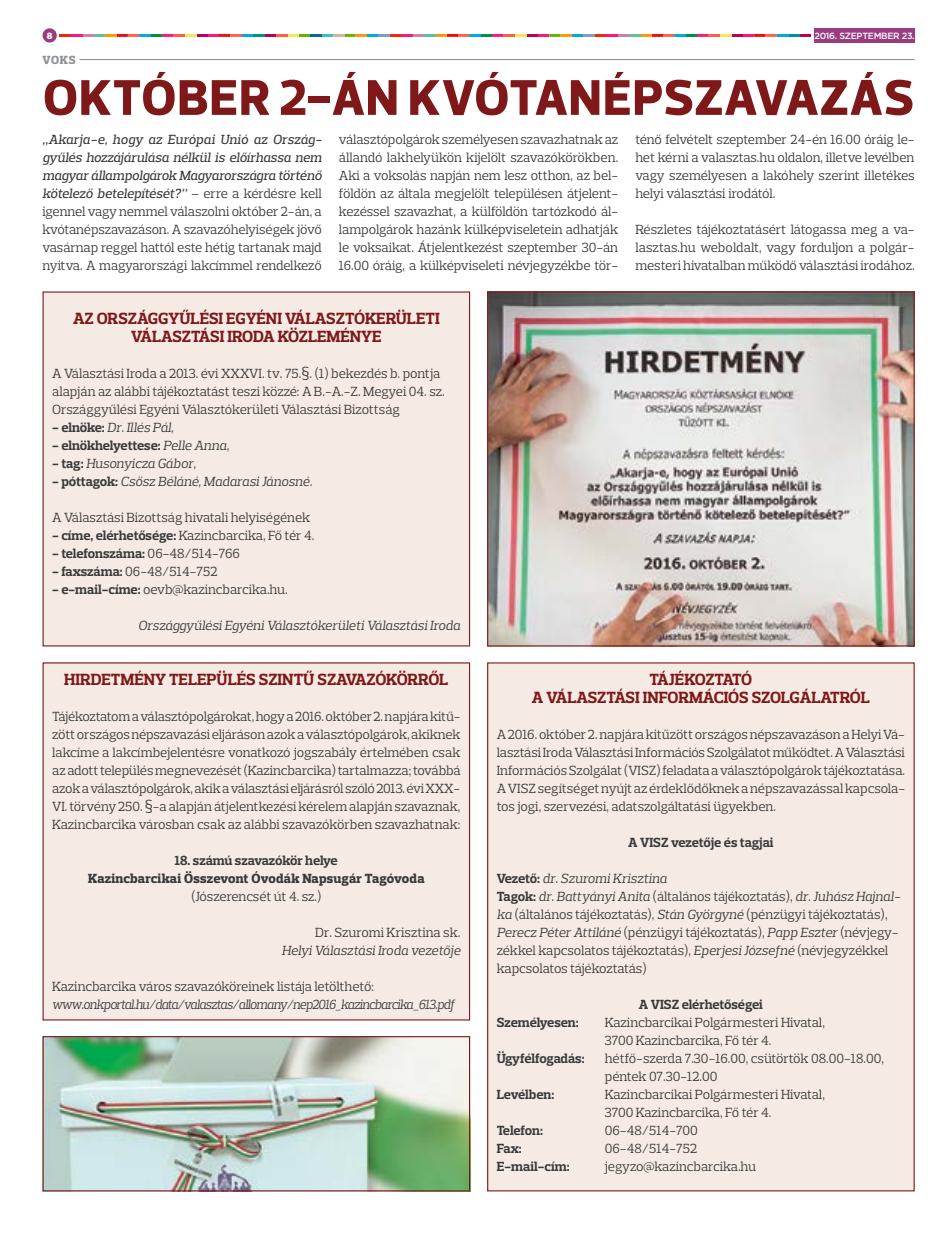
<style>
.page{position:relative;width:936px;height:1234px;background:#fff}
.page>*{position:absolute;margin:0;border:0;box-sizing:border-box;transform-origin:0 0}
.t1{font:800 51px "Prelo";letter-spacing:.015em;color:#7e1819}
.t2{font:700 16.5px/18px "Prelo Slab";color:#7e1819;text-align:center}
.t3{font:13.5px/18px "Prelo Slab";letter-spacing:-.005em;color:#383a3b;text-align:justify}
.t4{font:700 13.5px "Prelo Slab";letter-spacing:-.01em;color:#383a3b}
.t5{font:italic 13.5px "Prelo Slab";letter-spacing:-.02em;color:#383a3b}
.t6{font:italic 13.5px "Prelo Slab";color:#383a3b}
.t7{font:italic 13.5px "Prelo Slab";letter-spacing:-.05em;color:#383a3b;scale:.95 1}
.t8{font:800 13.5px "Prelo Slab";letter-spacing:.01em;color:#383a3b}
.t9{font:800 12px "Prelo Slab";color:#8e9196}
.t10{font:500 9px "Gotham";letter-spacing:-.03em;color:#fff}
.t11{font:900 9px "Gotham";color:#fff}
.s1{font-weight:500;font-style:italic}
.s2{font-weight:700;font-style:normal}
.s3{font-weight:400;font-style:italic}
.s4{font-weight:400}
.s5{font-weight:700}
.s6{font-style:italic}
</style>
<div class="page">
<svg style="left:60px;top:34px;width:751px;height:3px;background:#ad6f68"></svg>
<div style="left:43px;top:28px;width:14px;height:15px;background:#9b3c81;border-radius:50%"></div>
<div style="left:814px;top:28px;width:100px;height:15px;background:#9b3c81"></div>
<div style="left:43px;top:292px;width:426px;height:353px;background:#f6ebe4"></div>
<div style="left:487px;top:662px;width:427px;height:528px;background:#f6ebe4"></div>
<div style="left:43px;top:662px;width:426px;height:357px;background:#f6ebe4"></div>
<hr style="left:43px;top:59px;width:871px;height:1px;background:#8e9196">
<div style="left:43px;top:56px;width:36px;height:6px;background:#fff"></div>
<img style="left:45px;top:1037px;width:423px;height:152px">
<div style="left:43px;top:1035px;width:427px;height:156px;border:1px solid #7e1819"></div>
<img style="left:489px;top:293px;width:423px;height:351px">
<div style="left:487px;top:291px;width:427px;height:355px;border:1px solid #7e1819"></div>
<p class="t11" style="left:47px;top:29px;width:7px">8</p>
<p class="t10" style="left:814px;top:29px;width:102px">2016. SZEPTEMBER 23.</p>
<h1 class="t1" style="left:43px;top:66px;width:872px">OKTÓBER 2-ÁN KVÓTANÉPSZAVAZÁS</h1>
<p class="t9" style="left:43px;top:53px;width:35px">VOKS</p>
<p class="t3" style="left:43px;top:130px;width:281px"><span class="s1">„Akarja-e, hogy az Európai Unió az Ország&shy;gyűlés hozzájárulása nélkül is előírhassa nem magyar állampolgárok Magyarországra történő kötelező betelepítését?”</span> – erre a kérdésre kell igennel vagy nemmel válaszolni október 2-án, a kvótanépszavazáson. A szavazóhelyiségek jövő vasárnap reggel hattól este hétig tartanak majd nyitva. A magyarországi lakcímmel rendelkező</p>
<p class="t3" style="left:339px;top:130px;width:281px">választópolgárok személyesen szavazhatnak az állandó lakhelyükön kijelölt szavazókörökben.<br>Aki a voksolás napján nem lesz otthon, az bel&shy;földön az általa megjelölt településen átjelent&shy;kezéssel szavazhat, a külföldön tartózkodó ál&shy;lampolgárok hazánk külképviseletein adhatják le voksaikat. Átjelentkezést szeptember 30-án 16.00 óráig, a külképviseleti névjegyzékbe tör-</p>
<p class="t3" style="left:635px;top:130px;width:281px">ténő felvételt szeptember 24-én 16.00 óráig le&shy;het kérni a valasztas.hu oldalon, illetve levélben vagy személyesen a lakóhely szerint illetékes helyi választási irodától.</p>
<p class="t3" style="left:635px;top:220px;width:281px">Részletes tájékoztatásért látogassa meg a va&shy;lasztas.hu weboldalt, vagy forduljon a polgár&shy;mesteri hivatalban működő választási irodához.</p>
<p class="t2" style="left:73px;top:309px;width:368px">AZ ORSZÁGGYŰLÉSI EGYÉNI VÁLASZTÓKERÜLETI<br>VÁLASZTÁSI IRODA KÖZLEMÉNYE</p>
<p class="t3" style="left:52px;top:364px;width:394px;text-align:left">A Választási Iroda a 2013. évi XXXVI. tv. 75.§. (1) bekezdés b. pontja alapján az alábbi tájékoztatást teszi közzé: A B.-A.-Z. Megyei 04. sz.<br>Országgyűlési Egyéni Választókerületi Választási Bizottság</p>
<p class="t6" style="left:52px;top:419px;width:123px"><span class="s2">- elnöke:</span> Dr. Illés Pál,</p>
<p class="t4" style="left:52px;top:437px;width:179px">- elnökhelyettese: <span class="s3">Pelle Anna</span><span class="s4">,</span></p>
<p class="t5" style="left:52px;top:455px;width:145px"><span class="s2">- tag:</span> Husonyicza Gábor,</p>
<p class="t5" style="left:52px;top:473px;width:261px"><span class="s2">- póttagok:</span> Csősz Béláné, Madarasi Jánosné.</p>
<p class="t3" style="left:52px;top:508px;width:259px">A Választási Bizottság hivatali helyiségének</p>
<p class="t3" style="left:52px;top:526px;width:264px"><span class="s5">- címe, elérhetősége:</span> Kazincbarcika, Fő tér 4.</p>
<p class="t4" style="left:52px;top:545px;width:189px">- telefonszáma: <span class="s4">06-48/514-766</span></p>
<p class="t3" style="left:52px;top:562px;width:167px"><span class="s5">- faxszáma:</span> 06-48/514-752</p>
<p class="t3" style="left:52px;top:580px;width:237px"><span class="s5">- e-mail-címe:</span> oevb@kazincbarcika.hu.</p>
<p class="t6" style="left:138px;top:617px;width:324px">Országgyűlési Egyéni Választókerületi Választási Iroda</p>
<p class="t2" style="left:64px;top:669px;width:385px">HIRDETMÉNY TELEPÜLÉS SZINTŰ SZAVAZÓKÖRRŐL</p>
<p class="t3" style="left:52px;top:706px;width:410px">Tájékoztatom a választópolgárokat, hogy a 2016. október 2. napjára kitű&shy;zött országos népszavazási eljáráson azok a választópolgárok, akiknek lakcíme a lakcímbejelentésre vonatkozó jogszabály értelmében csak az adott település megnevezését (Kazincbarcika) tartalmazza; továbbá azok a választópolgárok, akik a választási eljárásról szóló 2013. évi XXX-VI. törvény 250. §-a alapján átjelentkezési kérelem alapján szavaznak, Kazincbarcika városban csak az alábbi szavazókörben szavazhatnak:</p>
<p class="t4" style="left:175px;top:851px;width:164px">18. számú szavazókör helye</p>
<p class="t8" style="left:88px;top:869px;width:338px">Kazincbarcikai Összevont Óvodák Napsugár Tagóvoda</p>
<p class="t3" style="left:191px;top:886px;width:132px">(Jószerencsét út 4. sz.)</p>
<p class="t3" style="left:315px;top:922px;width:147px">Dr. Szuromi Krisztina sk.</p>
<p class="t5" style="left:282px;top:941px;width:180px">Helyi Választási Iroda vezetője</p>
<p class="t3" style="left:52px;top:976px;width:323px">Kazincbarcika város szavazóköreinek listája letölthető:</p>
<p class="t7" style="left:52px;top:995px;width:425px">www.onkportal.hu/data/valasztas/allomany/nep2016_kazincbarcika_613.pdf</p>
<p class="t2" style="left:532px;top:669px;width:339px">TÁJÉKOZTATÓ<br>A VÁLASZTÁSI INFORMÁCIÓS SZOLGÁLATRÓL</p>
<p class="t3" style="left:496px;top:724px;width:410px">A 2016. október 2. napjára kitűzött országos népszavazáson a Helyi Vá&shy;lasztási Iroda Választási Információs Szolgálatot működtet. A Választási Információs Szolgálat (VISZ) feladata a választópolgárok tájékoztatása.<br>A VISZ segítséget nyújt az érdeklődőknek a népszavazással kapcsola&shy;tos jogi, szervezési, adatszolgáltatási ügyekben.</p>
<p class="t4" style="left:628px;top:833px;width:147px">A VISZ vezetője és tagjai</p>
<p class="t3" style="left:496px;top:868px;width:405px;text-align:left"><span class="s5">Vezető:</span> <span class="s6">dr. Szuromi Krisztina<br></span><span class="s5">Tagok:</span> <span class="s6">dr. Battyányi Anita</span> (általános tájékoztatás), <span class="s6">dr. Juhász Hajnal&shy;ka</span> (általános tájékoztatás), <span class="s6">Stán Györgyné</span> (pénzügyi tájékoztatás), <span class="s6">Perecz Péter Attiláné</span> (pénzügyi tájékoztatás), <span class="s6">Papp Eszter</span> (névjegy&shy;zékkel kapcsolatos tájékoztatás), <span class="s6">Eperjesi Józsefné</span> (névjegyzékkel kapcsolatos tájékoztatás)</p>
<p class="t4" style="left:639px;top:995px;width:125px">A VISZ elérhetőségei</p>
<p class="t4" style="left:496px;top:1013px;width:84px">Személyesen:</p>
<p class="t3" style="left:604px;top:1012px;width:221px">Kazincbarcikai Polgármesteri Hivatal,<br>3700 Kazincbarcika, Fő tér 4.</p>
<p class="t4" style="left:496px;top:1049px;width:89px">Ügyfélfogadás:</p>
<p class="t3" style="left:604px;top:1048px;width:281px">hétfő-szerda 7.30-16.00, csütörtök 08.00-18.00, péntek 07.30-12.00</p>
<p class="t4" style="left:496px;top:1085px;width:59px">Levélben:</p>
<p class="t3" style="left:604px;top:1084px;width:221px">Kazincbarcikai Polgármesteri Hivatal,<br>3700 Kazincbarcika, Fő tér 4.</p>
<p class="t4" style="left:496px;top:1121px;width:48px">Telefon:</p>
<p class="t3" style="left:604px;top:1120px;width:94px">06-48/514-700</p>
<p class="t4" style="left:496px;top:1139px;width:27px">Fax:</p>
<p class="t3" style="left:604px;top:1138px;width:94px">06-48/514-752</p>
<p class="t4" style="left:496px;top:1157px;width:74px">E-mail-cím:</p>
<p class="t3" style="left:604px;top:1156px;width:153px">jegyzo@kazincbarcika.hu</p>
</div>
